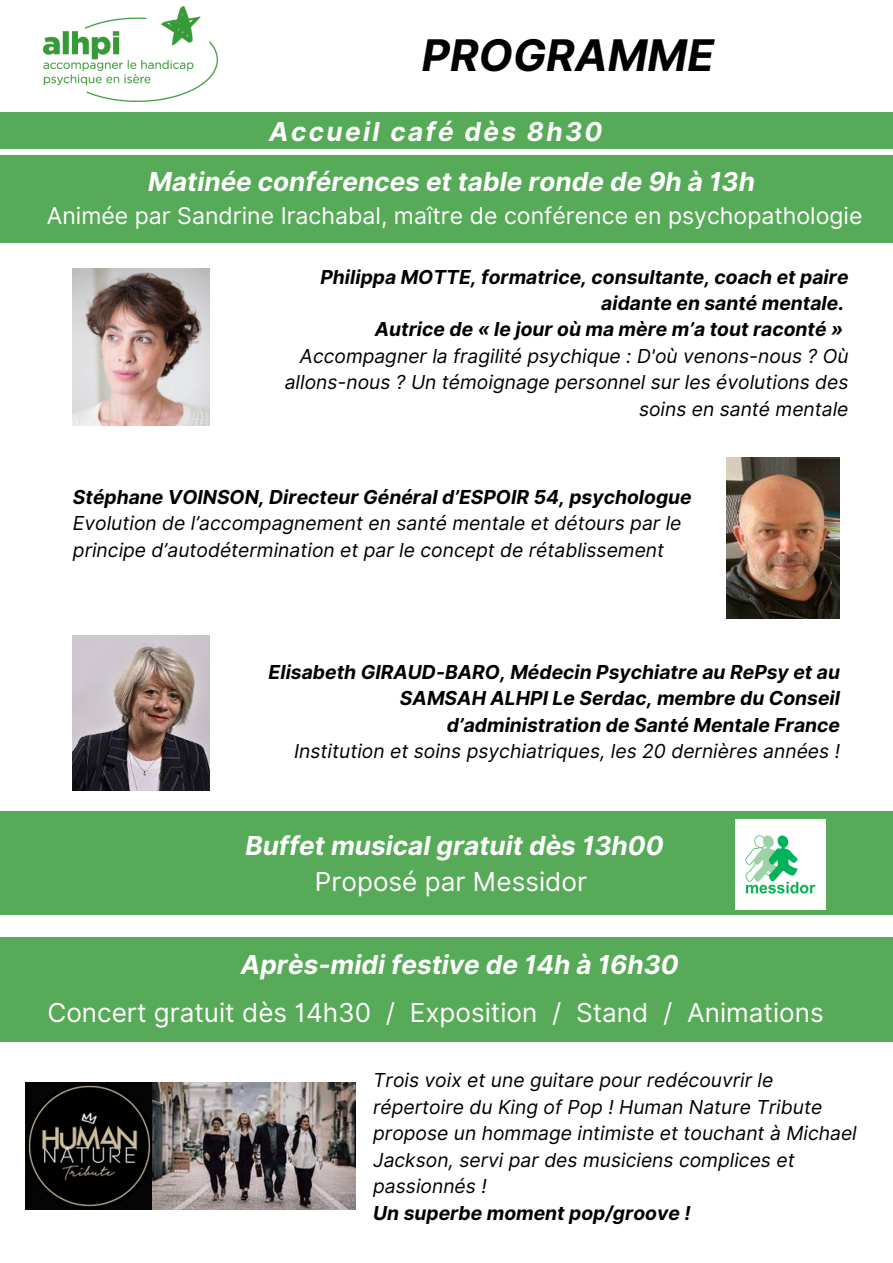
<style>
.page{position:relative;width:893px;height:1263px;background:#fff}
.page>*{position:absolute;margin:0;border:0;box-sizing:border-box;transform-origin:0 0}
.t1{font:italic 700 43.58px "Inter";color:#000}
.t2{font:italic 700 26.1px "Inter";color:#fff}
.t3{font:26.1px "Inter";color:#fff}
.t4{font:italic 700 26.1px "Inter";letter-spacing:.09em;color:#fefefe}
.t5{font:23.1px "Inter";color:#fff}
.t6{font:italic 19.27px/26.4px "Inter";color:#000}
.t7{font:italic 700 19.27px/26.4px "Inter";color:#000;text-align:right}
</style>
<div class="page">
<img style="left:43px;top:6px;width:174px;height:96px">
<div style="left:0;top:155px;width:893px;height:88px;background:#57aa57"></div>
<img style="left:73px;top:268px;width:137px;height:157px">
<img style="left:727px;top:457px;width:113px;height:161px">
<div style="left:0;top:811px;width:893px;height:104px;background:#57aa57"></div>
<div style="left:0;top:937px;width:893px;height:104px;background:#57aa57"></div>
<img style="left:26px;top:1083px;width:329px;height:127px">
<img style="left:73px;top:636px;width:137px;height:155px">
<div style="left:0;top:112px;width:893px;height:36px;background:#57aa57"></div>
<img style="left:735px;top:819px;width:90px;height:90px">
<p class="t1" style="left:422px;top:29px;width:294px">PROGRAMME</p>
<p class="t4" style="left:269px;top:116px;width:335px">Accueil café dès 8h30</p>
<p class="t2" style="left:148px;top:166px;width:608px">Matinée conférences et table ronde de 9h à 13h</p>
<p class="t5" style="left:47px;top:202px;width:817px">Animée par Sandrine Irachabal, maître de conférence en psychopathologie</p>
<p class="t7" style="left:320px;top:263px;width:529px">Philippa MOTTE, formatrice, consultante, coach et paire aidante en santé mentale.</p>
<p class="t7" style="left:375px;top:316px;width:470px">Autrice de « le jour où ma mère m’a tout raconté »</p>
<p class="t6" style="left:285px;top:343px;width:565px;text-align:right">Accompagner la fragilité psychique : D'où venons-nous ? Où allons-nous ? Un témoignage personnel sur les évolutions des soins en santé mentale</p>
<p class="t7" style="left:73px;top:484px;width:620px">Stéphane VOINSON, Directeur Général d’ESPOIR 54, psychologue</p>
<p class="t6" style="left:73px;top:510px;width:610px">Evolution de l’accompagnement en santé mentale et détours par le principe d’autodétermination et par le concept de rétablissement</p>
<p class="t7" style="left:269px;top:659px;width:573px">Elisabeth GIRAUD-BARO, Médecin Psychiatre au RePsy et au<br>SAMSAH ALHPI Le Serdac, membre du Conseil d’administration de Santé Mentale France</p>
<p class="t6" style="left:294px;top:738px;width:547px">Institution et soins psychiatriques, les 20 dernières années !</p>
<p class="t2" style="left:245px;top:829px;width:420px">Buffet musical gratuit dès 13h00</p>
<p class="t3" style="left:315px;top:865px;width:273px">Proposé par Messidor</p>
<p class="t2" style="left:241px;top:949px;width:439px">Après-midi festive de 14h à 16h30</p>
<p class="t3" style="left:47px;top:996px;width:778px">Concert gratuit dès 14h30 / Exposition / Stand / Animations</p>
<p class="t6" style="left:373px;top:1067px;width:485px">Trois voix et une guitare pour redécouvrir le répertoire du King of Pop ! Human Nature Tribute propose un hommage intimiste et touchant à Michael Jackson, servi par des musiciens complices et passionnés !</p>
<p class="t7" style="left:373px;top:1199px;width:319px">Un superbe moment pop/groove !</p>
</div>
